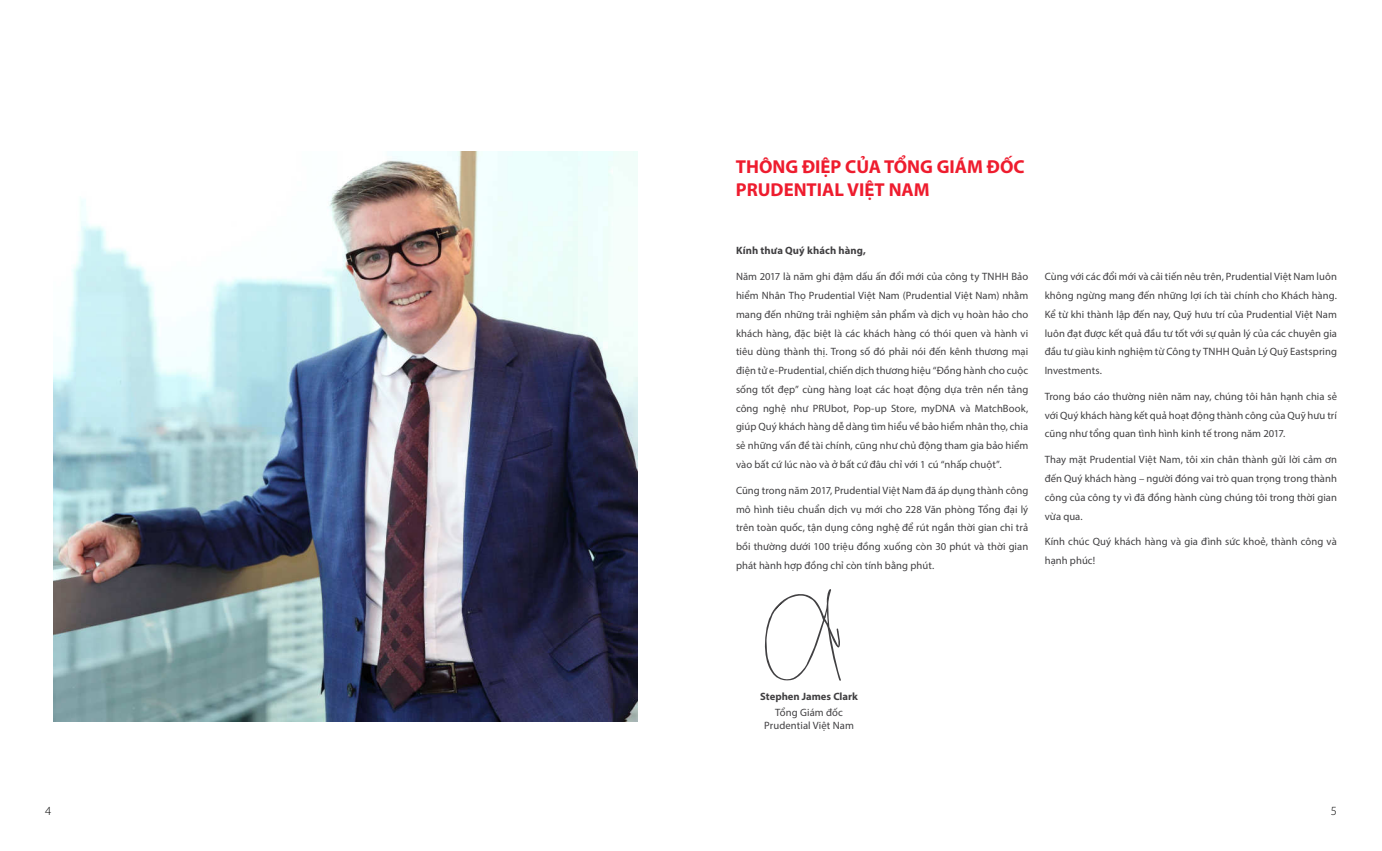
<style>
.page{position:relative;width:1382px;height:851px;background:#fff}
.page>*{position:absolute;margin:0;border:0;box-sizing:border-box;transform-origin:0 0}
.t1{font:700 18.75px/22.5px "Myriad Pro";color:#ee1c2e}
.t2{font:300 12.5px "Myriad Pro";color:#000}
.t3{font:10.62px/18.8px "Myriad Pro";letter-spacing:.005em;color:#414042;text-align:justify}
.t4{font:700 10.62px "Myriad Pro";letter-spacing:.01em;color:#414042}
</style>
<div class="page">
<img style="left:53px;top:152px;width:585px;height:569px">
<svg style="left:765px;top:589px;width:76px;height:92px"></svg>
<h1 class="t1" style="left:736px;top:155px;width:290px">THÔNG ĐIỆP CỦA TỔNG GIÁM ĐỐC<br>PRUDENTIAL VIỆT NAM</h1>
<p class="t4" style="left:736px;top:244px;width:131px">Kính thưa Quý khách hàng,</p>
<p class="t3" style="left:736px;top:267px;width:294px">Năm 2017 là năm ghi đậm dấu ấn đổi mới của công ty TNHH Bảo hiểm Nhân Thọ Prudential Việt Nam (Prudential Việt Nam) nhằm mang đến những trải nghiệm sản phẩm và dịch vụ hoàn hảo cho khách hàng, đặc biệt là các khách hàng có thói quen và hành vi tiêu dùng thành thị. Trong số đó phải nói đến kênh thương mại điện tử e-Prudential, chiến dịch thương hiệu “Đồng hành cho cuộc sống tốt đẹp” cùng hàng loạt các hoạt động dựa trên nền tảng công nghệ như PRUbot, Pop-up Store, myDNA và MatchBook, giúp Quý khách hàng dễ dàng tìm hiểu về bảo hiểm nhân thọ, chia sẻ những vấn đề tài chính, cũng như chủ động tham gia bảo hiểm vào bất cứ lúc nào và ở bất cứ đâu chỉ với 1 cú “nhấp chuột”.</p>
<p class="t3" style="left:736px;top:481px;width:294px">Cũng trong năm 2017, Prudential Việt Nam đã áp dụng thành công mô hình tiêu chuẩn dịch vụ mới cho 228 Văn phòng Tổng đại lý trên toàn quốc, tận dụng công nghệ để rút ngắn thời gian chi trả bồi thường dưới 100 triệu đồng xuống còn 30 phút và thời gian phát hành hợp đồng chỉ còn tính bằng phút.</p>
<p class="t3" style="left:1045px;top:267px;width:294px">Cùng với các đổi mới và cải tiến nêu trên, Prudential Việt Nam luôn không ngừng mang đến những lợi ích tài chính cho Khách hàng.<br>Kể từ khi thành lập đến nay, Quỹ hưu trí của Prudential Việt Nam luôn đạt được kết quả đầu tư tốt với sự quản lý của các chuyên gia đầu tư giàu kinh nghiệm từ Công ty TNHH Quản Lý Quỹ Eastspring Investments.</p>
<p class="t3" style="left:1045px;top:387px;width:294px">Trong báo cáo thường niên năm nay, chúng tôi hân hạnh chia sẻ với Quý khách hàng kết quả hoạt động thành công của Quỹ hưu trí cũng như tổng quan tình hình kinh tế trong năm 2017.</p>
<p class="t3" style="left:1045px;top:450px;width:294px">Thay mặt Prudential Việt Nam, tôi xin chân thành gửi lời cảm ơn đến Quý khách hàng – người đóng vai trò quan trọng trong thành công của công ty vì đã đồng hành cùng chúng tôi trong thời gian vừa qua.</p>
<p class="t3" style="left:1045px;top:532px;width:294px">Kính chúc Quý khách hàng và gia đình sức khoẻ, thành công và hạnh phúc!</p>
<p class="t4" style="left:760px;top:689px;width:99px">Stephen James Clark</p>
<p class="t3" style="left:764px;top:706px;width:91px;line-height:12.8px;text-align:center">Tổng Giám đốc<br>Prudential Việt Nam</p>
<p class="t2" style="left:45px;top:806px;width:8px">4</p>
<p class="t2" style="left:1331px;top:806px;width:8px">5</p>
</div>
